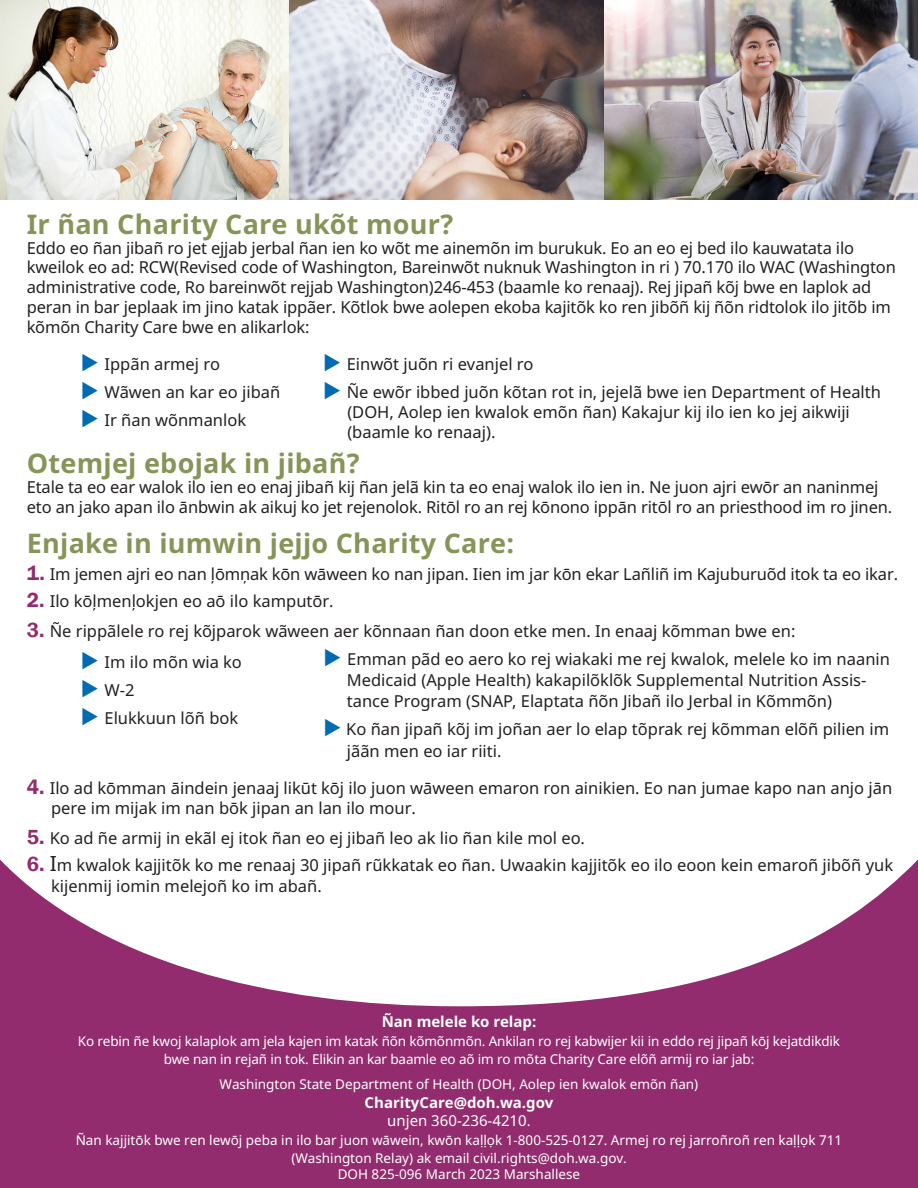
<style>
.page{position:relative;width:918px;height:1188px;background:#fff}
.page>*{position:absolute;margin:0;border:0;box-sizing:border-box;transform-origin:0 0}
.t1{font:700 27px "Noto Sans";letter-spacing:.01em;color:#869458}
.t2{font:16.5px/19.8px "Noto Sans";color:#231f20}
.t3{font:700 15px "Noto Sans";color:#fff}
.t4{font:15px "Noto Sans";color:#fff}
.t5{font:13.5px/18.6px "Noto Sans";color:#fff;text-align:center}
.s1{color:#006bb2}
.s2{font-family:"Franklin Gothic";font-weight:600;font-size:21px;color:#922c6e}
.s3{font-size:21px}
</style>
<div class="page">
<svg style="left:0;top:860px;width:918px;height:328px;fill:#922c6e"></svg>
<img style="left:289px;top:0;width:315px;height:200px">
<img style="left:0;top:0;width:289px;height:200px">
<img style="left:604px;top:0;width:314px;height:200px">
<h1 class="t1" style="left:27px;top:205px;width:428px">Ir ñan Charity Care ukõt mour?</h1>
<p class="t2" style="left:27px;top:237px;width:871px">Eddo eo ñan jibañ ro jet ejjab jerbal ñan ien ko wõt me ainemõn im burukuk. Eo an eo ej bed ilo kauwatata ilo kweilok eo ad: RCW(Revised code of Washington, Bareinwõt nuknuk Washington in ri ) 70.170 ilo WAC (Washington administrative code, Ro bareinwõt rejjab Washington)246-453 (baamle ko renaaj). Rej jipañ kõj bwe en laplok ad peran in bar jeplaak im jino katak ippãer. Kõtlok bwe aolepen ekoba kajitõk ko ren jibõñ kij ñõn ridtolok ilo jitõb im kõmõn Charity Care bwe en alikarlok:</p>
<p class="t2" style="left:81px;top:354px;width:141px"><span class="s1">◆</span> Ippãn armej ro</p>
<p class="t2" style="left:81px;top:382px;width:201px"><span class="s1">◆</span> Wãwen an kar eo jibañ</p>
<p class="t2" style="left:81px;top:410px;width:167px"><span class="s1">◆</span> Ir ñan wõnmanlok</p>
<h1 class="t1" style="left:27px;top:444px;width:334px">Otemjej ebojak in jibañ?</h1>
<p class="t2" style="left:27px;top:477px;width:867px">Etale ta eo ear walok ilo ien eo enaj jibañ kij ñan jelã kin ta eo enaj walok ilo ien in. Ne juon ajri ewōr an naninmej eto an jako apan ilo ānbwin ak aikuj ko jet rejenolok. Ritōl ro an rej kōnono ippān ritōl ro an priesthood im ro jinen.</p>
<h1 class="t1" style="left:27px;top:524px;width:489px">Enjake in iumwin jejjo Charity Care:</h1>
<p class="t2" style="left:27px;top:563px;width:873px"><span class="s2">1.</span> Im jemen ajri eo nan ļōmņak kōn wāween ko nan jipan. Iien im jar kōn ekar Lañliñ im Kajuburuõd itok ta eo ikar.</p>
<p class="t2" style="left:27px;top:590px;width:308px"><span class="s2">2.</span> Ilo kōļmenļokjen eo aō ilo kamputōr.</p>
<p class="t2" style="left:27px;top:620px;width:770px"><span class="s2">3.</span> Ñe rippãlele ro rej kõjparok wãween aer kõnnaan ñan doon etke men. In enaaj kõmman bwe en:</p>
<p class="t2" style="left:81px;top:652px;width:163px"><span class="s1">◆</span> Im ilo mõn wia ko</p>
<p class="t2" style="left:81px;top:680px;width:55px"><span class="s1">◆</span> W-2</p>
<p class="t2" style="left:81px;top:708px;width:159px"><span class="s1">◆</span> Elukkuun lõñ bok</p>
<p class="t2" style="left:323px;top:353px;width:212px"><span class="s1">◆</span> Einwõt juõn ri evanjel ro</p>
<p class="t2" style="left:347px;top:382px;width:535px;text-indent:-24px"><span class="s1">◆</span> Ñe ewõr ibbed juõn kõtan rot in, jejelã bwe ien Department of Health (DOH, Aolep ien kwalok emõn ñan) Kakajur kij ilo ien ko jej aikwiji (baamle ko renaaj).</p>
<p class="t2" style="left:347px;top:648px;width:545px;line-height:21px;text-indent:-23px"><span class="s1">◆</span> Emman pãd eo aero ko rej wiakaki me rej kwalok, melele ko im naanin<br>Medicaid (Apple Health) kakapilõklõk Supplemental Nutrition Assis&shy;tance Program (SNAP, Elaptata ñõn Jibañ ilo Jerbal in Kõmmõn)</p>
<p class="t2" style="left:347px;top:719px;width:544px;line-height:21px;text-indent:-23px"><span class="s1">◆</span> Ko ñan jipañ kõj im joñan aer lo elap tõprak rej kõmman elõñ pilien im jããn men eo iar riiti.</p>
<p class="t2" style="left:51px;top:778px;width:843px;text-indent:-24px"><span class="s2">4.</span> Ilo ad kōmman āindein jenaaj likūt kōj ilo juon wāween emaron ron ainikien. Eo nan jumae kapo nan anjo jān pere im mijak im nan bōk jipan an lan ilo mour.</p>
<p class="t2" style="left:27px;top:828px;width:560px"><span class="s2">5.</span> Ko ad ñe armij in ekãl ej itok ñan eo ej jibañ leo ak lio ñan kile mol eo.</p>
<p class="t2" style="left:51px;top:854px;width:844px;line-height:21px;text-indent:-24px"><span class="s2">6.</span> <span class="s3">I</span>m kwalok kajjitõk ko me renaaj 30 jipañ rũkkatak eo ñan. Uwaakin kajjitõk eo ilo eoon kein emaroñ jibõñ yuk kijenmij iomin melejoñ ko im abañ.</p>
<p class="t3" style="left:382px;top:1011px;width:156px">Ñan melele ko relap:</p>
<p class="t5" style="left:78px;top:1031px;width:764px">Ko rebin ñe kwoj kalaplok am jela kajen im katak ñõn kõmõnmõn. Ankilan ro rej kabwijer kii in eddo rej jipañ kōj kejatdikdik bwe nan in rejañ in tok. Elikin an kar baamle eo aõ im ro mõta Charity Care elõñ armij ro iar jab:</p>
<p class="t5" style="left:220px;top:1074px;width:480px">Washington State Department of Health (DOH, Aolep ien kwalok emõn ñan)</p>
<p class="t3" style="left:365px;top:1092px;width:190px">CharityCare@doh.wa.gov</p>
<p class="t4" style="left:387px;top:1110px;width:145px">unjen 360-236-4210.</p>
<p class="t5" style="left:76px;top:1130px;width:768px">Ñan kajjitōk bwe ren lewōj peba in ilo bar juon wāwein, kwōn kaḷḷọk 1-800-525-0127. Armej ro rej jarroñroñ ren kaḷḷọk 711 (Washington Relay) ak email civil.rights@doh.wa.gov.</p>
<p class="t5" style="left:338px;top:1164px;width:244px">DOH 825-096 March 2023 Marshallese</p>
</div>
